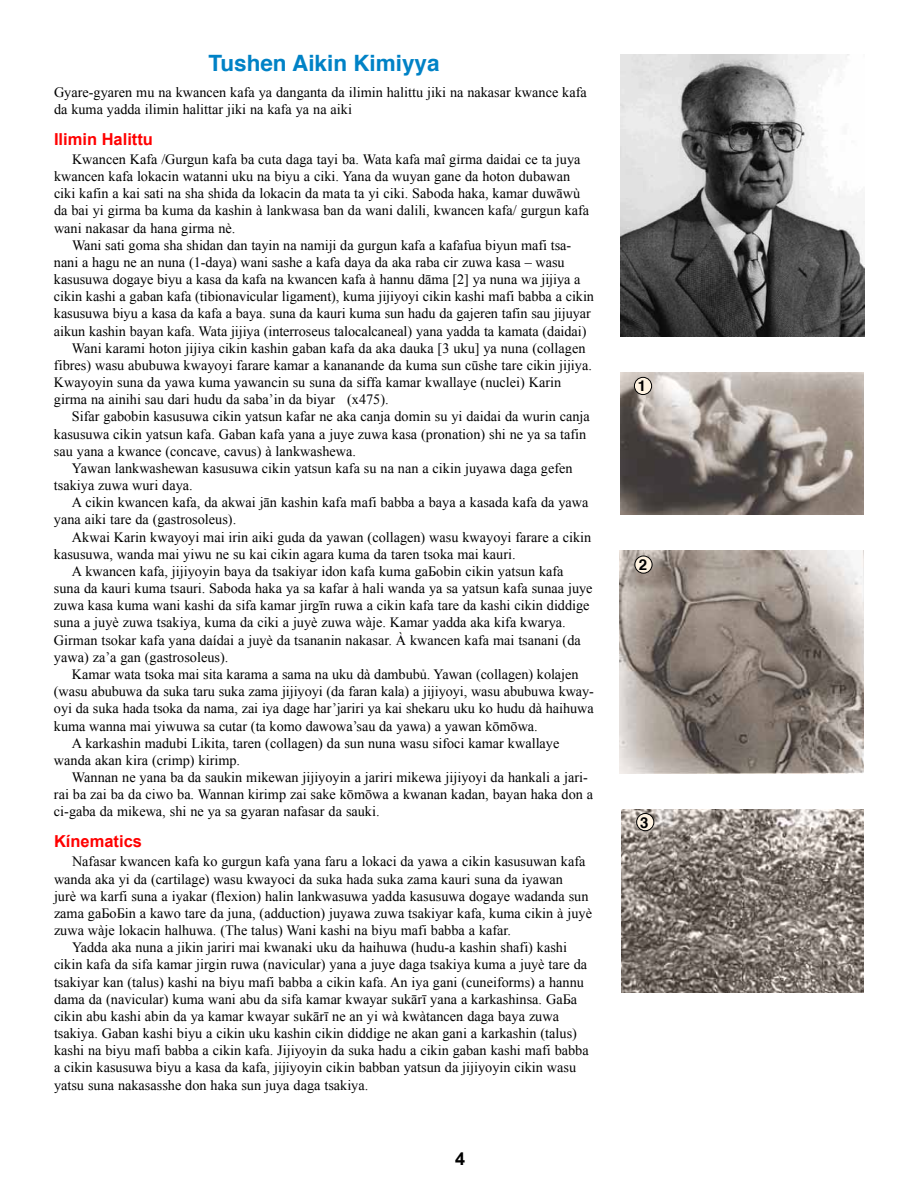
<style>
.page{position:relative;width:918px;height:1188px;background:#fff}
.page>*{position:absolute;margin:0;border:0;box-sizing:border-box;transform-origin:0 0}
.t1{font:700 22.5px "Helvetica";color:#0082c6}
.t2{font:700 18px "Arial";color:#000}
.t3{font:700 16.5px "Arial";color:#f00}
.t4{font:700 15px "Helvetica";color:#000}
.t5{font:14.25px/17.1px "Times New Roman";color:#000}
</style>
<div class="page">
<img style="left:620px;top:373px;width:244px;height:142px">
<img style="left:620px;top:54px;width:244px;height:283px">
<img style="left:620px;top:550px;width:244px;height:223px">
<div style="left:635px;top:556px;width:17px;height:17px;background:#fff3e1;border-radius:50%"></div>
<div style="left:635px;top:556px;width:17px;height:17px;border:1px solid #000;border-radius:50%"></div>
<img style="left:621px;top:809px;width:243px;height:184px">
<div style="left:637px;top:814px;width:17px;height:17px;background:#fff3e1;border-radius:50%"></div>
<div style="left:636px;top:813px;width:18px;height:18px;border:1px solid #000;border-radius:50%"></div>
<div style="left:634px;top:377px;width:18px;height:18px;background:#fff3e1;border-radius:50%"></div>
<div style="left:634px;top:377px;width:18px;height:18px;border:1px solid #000;border-radius:50%"></div>
<h1 class="t1" style="left:208px;top:45px;width:233px">Tushen Aikin Kimiyya</h1>
<p class="t5" style="left:54px;top:83px;width:534px">Gyare-gyaren mu na kwancen kafa ya danganta da ilimin halittu jiki na nakasar kwance kafa da kuma yadda ilimin halittar jiki na kafa ya na aiki</p>
<p class="t3" style="left:54px;top:128px;width:101px">Ilimin Halittu</p>
<p class="t5" style="left:54px;top:150px;width:537px;text-indent:18px">Kwancen Kafa /Gurgun kafa ba cuta daga tayi ba. Wata kafa maî gỉrma daidai ce ta juya kwancen kafa lokacin watanni uku na biyu a ciki. Yana da wuyan gane da hoton dubawan ciki kafin a kai sati na sha shida da lokacin da mata ta yi ciki. Saboda haka, kamar duwāwù da bai yi girma ba kuma da kashin à lankwasa ban da wani dalili, kwancen kafa/ gurgun kafa wani nakasar da hana girma nè.</p>
<p class="t5" style="left:72px;top:236px;width:501px">Wani sati goma sha shidan dan tayin na namiji da gurgun kafa a kafafua biyun mafi tsa-</p>
<p class="t5" style="left:54px;top:253px;width:512px">nani a hagu ne an nuna (1-daya) wani sashe a kafa daya da aka raba cir zuwa kasa – wasu</p>
<p class="t5" style="left:54px;top:271px;width:528px">kasusuwa dogaye biyu a kasa da kafa na kwancen kafa à hannu dāma [2] ya nuna wa jijiya a</p>
<p class="t5" style="left:54px;top:288px;width:542px">cikin kashi a gaban kafa (tibionavicular ligament), kuma jijiyoyi cikin kashi mafi babba a cikin</p>
<p class="t5" style="left:54px;top:305px;width:538px">kasusuwa biyu a kasa da kafa a baya. suna da kauri kuma sun hadu da gajeren tafin sau jijuyar</p>
<p class="t5" style="left:54px;top:322px;width:534px">aikun kashin bayan kafa. Wata jijiya (interroseus talocalcaneal) yana yadda ta kamata (daidai)</p>
<p class="t5" style="left:72px;top:339px;width:515px">Wani karami hoton jijiya cikin kashin gaban kafa da aka dauka [3 uku] ya nuna (collagen</p>
<p class="t5" style="left:54px;top:356px;width:539px">fibres) wasu abubuwa kwayoyi farare kamar a kananande da kuma sun cūshe tare cikin jijiya.</p>
<p class="t5" style="left:54px;top:374px;width:509px">Kwayoyin suna da yawa kuma yawancin su suna da siffa kamar kwallaye (nuclei) Karin</p>
<p class="t5" style="left:54px;top:391px;width:336px">girma na ainihi sau dari hudu da saba’in da biyar (x475).</p>
<p class="t5" style="left:72px;top:408px;width:519px">Sifar gabobin kasusuwa cikin yatsun kafar ne aka canja domin su yi daidai da wurin canja</p>
<p class="t5" style="left:54px;top:425px;width:534px">kasusuwa cikin yatsun kafa. Gaban kafa yana a juye zuwa kasa (pronation) shi ne ya sa tafin</p>
<p class="t5" style="left:54px;top:442px;width:304px">sau yana a kwance (concave, cavus) à lankwashewa.</p>
<p class="t5" style="left:72px;top:459px;width:502px">Yawan lankwashewan kasusuwa cikin yatsun kafa su na nan a cikin juyawa daga gefen</p>
<p class="t5" style="left:54px;top:477px;width:140px">tsakiya zuwa wuri daya.</p>
<p class="t5" style="left:72px;top:494px;width:518px">A cikin kwancen kafa, da akwai jān kashin kafa mafi babba a baya a kasada kafa da yawa</p>
<p class="t5" style="left:54px;top:511px;width:184px">yana aiki tare da (gastrosoleus).</p>
<p class="t5" style="left:72px;top:528px;width:521px">Akwai Karin kwayoyi mai irin aiki guda da yawan (collagen) wasu kwayoyi farare a cikin</p>
<p class="t5" style="left:54px;top:545px;width:463px">kasusuwa, wanda mai yiwu ne su kai cikin agara kuma da taren tsoka mai kauri.</p>
<p class="t5" style="left:72px;top:562px;width:493px">A kwancen kafa, jijiyoyin baya da tsakiyar idon kafa kuma gaБobin cikin yatsun kafa</p>
<p class="t5" style="left:54px;top:580px;width:540px">suna da kauri kuma tsauri. Saboda haka ya sa kafar à hali wanda ya sa yatsun kafa sunaa juye</p>
<p class="t5" style="left:54px;top:597px;width:537px">zuwa kasa kuma wani kashi da sifa kamar jirgīn ruwa a cikin kafa tare da kashi cikin diddige</p>
<p class="t5" style="left:54px;top:614px;width:513px">suna a juyè zuwa tsakiya, kuma da ciki a juyè zuwa wàje. Kamar yadda aka kifa kwarya.</p>
<p class="t5" style="left:54px;top:631px;width:528px">Girman tsokar kafa yana daídai a juyè da tsananin nakasar. À kwancen kafa mai tsanani (da</p>
<p class="t5" style="left:54px;top:648px;width:176px">yawa) za’a gan (gastrosoleus).</p>
<p class="t5" style="left:72px;top:665px;width:508px">Kamar wata tsoka mai sita karama a sama na uku dà dambubủ. Yawan (collagen) kolajen</p>
<p class="t5" style="left:54px;top:683px;width:542px">(wasu abubuwa da suka taru suka zama jijiyoyi (da faran kala) a jijiyoyi, wasu abubuwa kway-</p>
<p class="t5" style="left:54px;top:700px;width:541px">oyi da suka hada tsoka da nama, zai iya dage har’jariri ya kai shekaru uku ko hudu dà haihuwa</p>
<p class="t5" style="left:54px;top:717px;width:485px">kuma wanna mai yiwuwa sa cutar (ta komo dawowa’sau da yawa) a yawan kōmōwa.</p>
<p class="t5" style="left:72px;top:734px;width:489px">A karkashin madubi Likita, taren (collagen) da sun nuna wasu sifoci kamar kwallaye</p>
<p class="t5" style="left:54px;top:751px;width:188px">wanda akan kira (crimp) kirimp.</p>
<p class="t5" style="left:72px;top:768px;width:517px">Wannan ne yana ba da saukin mikewan jijiyoyin a jariri mikewa jijiyoyi da hankali a jari-</p>
<p class="t5" style="left:54px;top:786px;width:541px">rai ba zai ba da ciwo ba. Wannan kirimp zai sake kōmōwa a kwanan kadan, bayan haka don a</p>
<p class="t5" style="left:54px;top:803px;width:327px">ci-gaba da mikewa, shi ne ya sa gyaran nafasar da sauki.</p>
<p class="t3" style="left:54px;top:830px;width:90px">Kínematics</p>
<p class="t5" style="left:72px;top:853px;width:515px">Nafasar kwancen kafa ko gurgun kafa yana faru a lokaci da yawa a cikin kasusuwan kafa</p>
<p class="t5" style="left:54px;top:870px;width:511px">wanda aka yi da (cartilage) wasu kwayoci da suka hada suka zama kauri suna da iyawan</p>
<p class="t5" style="left:54px;top:887px;width:536px">jurè wa karfi suna a iyakar (flexion) halin lankwasuwa yadda kasusuwa dogaye wadanda sun</p>
<p class="t5" style="left:54px;top:904px;width:540px">zama gaБoБin a kawo tare da juna, (adduction) juyawa zuwa tsakiyar kafa, kuma cikin à juyè</p>
<p class="t5" style="left:54px;top:922px;width:459px">zuwa wàje lokacin halhuwa. (The talus) Wani kashi na biyu mafi babba a kafar.</p>
<p class="t5" style="left:72px;top:939px;width:497px">Yadda aka nuna a jikin jariri mai kwanaki uku da haihuwa (hudu-a kashin shafi) kashi</p>
<p class="t5" style="left:54px;top:956px;width:535px">cikin kafa da sifa kamar jirgin ruwa (navicular) yana a juye daga tsakiya kuma a juyè tare da</p>
<p class="t5" style="left:54px;top:973px;width:532px">tsakiyar kan (talus) kashi na biyu mafi babba a cikin kafa. An iya gani (cuneiforms) a hannu</p>
<p class="t5" style="left:54px;top:990px;width:525px">dama da (navicular) kuma wani abu da sifa kamar kwayar sukārī yana a karkashinsa. GaБa</p>
<p class="t5" style="left:54px;top:1007px;width:507px">cikin abu kashi abin da ya kamar kwayar sukārī ne an yi wà kwàtancen daga baya zuwa</p>
<p class="t5" style="left:54px;top:1025px;width:524px">tsakiya. Gaban kashi biyu a cikin uku kashin cikin diddige ne akan gani a karkashin (talus)</p>
<p class="t5" style="left:54px;top:1042px;width:536px">kashi na biyu mafi babba a cikin kafa. Jijiyoyin da suka hadu a cikin gaban kashi mafi babba</p>
<p class="t5" style="left:54px;top:1059px;width:524px">a cikin kasusuwa biyu a kasa da kafa, jijiyoyin cikin babban yatsun da jijiyoyin cikin wasu</p>
<p class="t5" style="left:54px;top:1076px;width:316px">yatsu suna nakasasshe don haka sun juya daga tsakiya.</p>
<p class="t2" style="left:455px;top:1146px;width:12px">4</p>
<p class="t4" style="left:638px;top:374px;width:10px">1</p>
<p class="t4" style="left:639px;top:553px;width:10px">2</p>
<p class="t4" style="left:640px;top:810px;width:10px">3</p>
</div>
